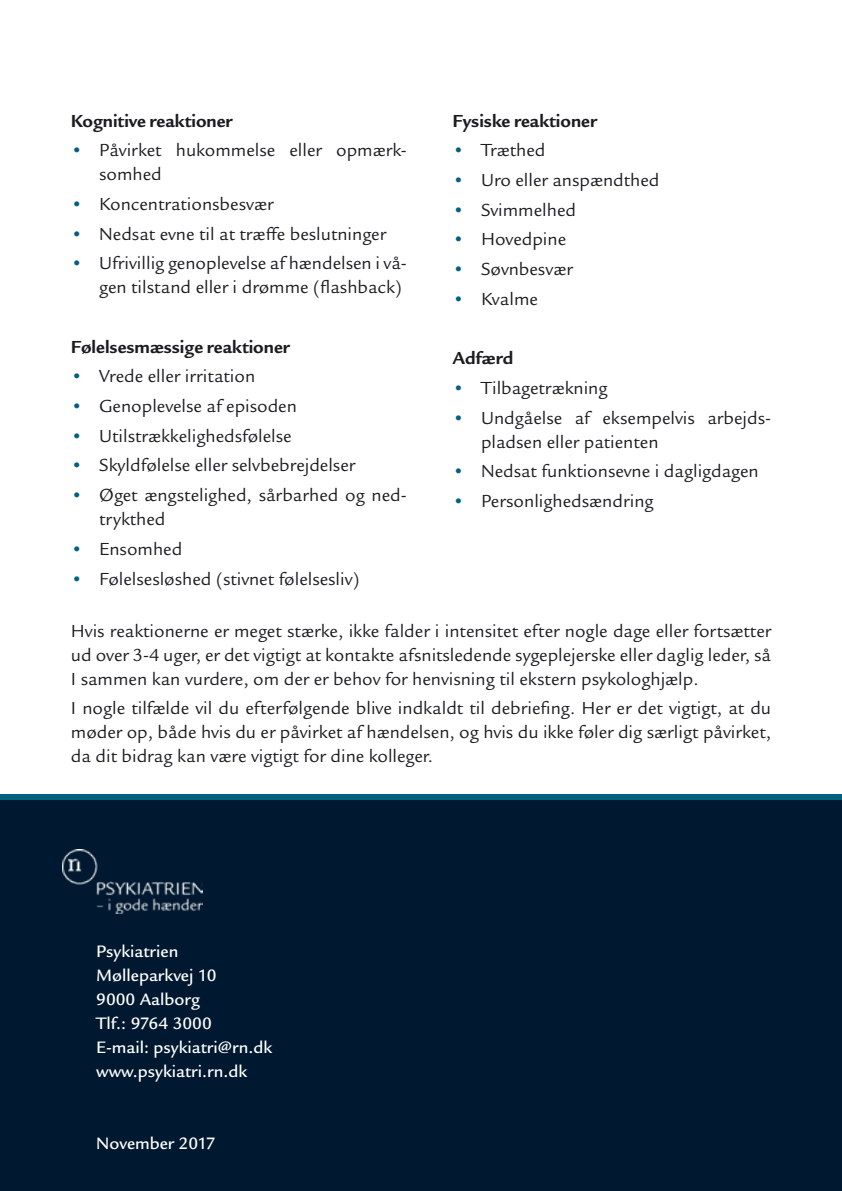
<style>
.page{position:relative;width:842px;height:1191px;background:#fff}
.page>*{position:absolute;margin:0;border:0;box-sizing:border-box;transform-origin:0 0}
.t1{font:19px/24px "Legacy Sans ITC Std";color:#1b1c20}
.t2{font:700 19px "Legacy Sans ITC Std";color:#1b1c20}
.t3{font:500 18px/24px "Legacy Sans ITC Std";color:#fff}
.s1{color:#00617e}
</style>
<div class="page">
<div style="left:0;top:797px;width:842px;height:394px;background:#001930"></div>
<div style="left:0;top:794px;width:842px;height:5px;background:#00617e"></div>
<img style="left:62px;top:849px;width:140px;height:65px">
<p class="t2" style="left:71px;top:110px;width:163px">Kognitive reaktioner</p>
<p class="t1" style="left:99px;top:138px;width:309px;text-indent:-28px"><span class="s1">•</span> Påvirket hukommelse eller opmærk&shy;somhed</p>
<p class="t1" style="left:71px;top:192px;width:204px"><span class="s1">•</span> Koncentrationsbesvær</p>
<p class="t1" style="left:71px;top:222px;width:317px"><span class="s1">•</span> Nedsat evne til at træffe beslutninger</p>
<p class="t1" style="left:71px;top:251px;width:337px;text-align:right"><span class="s1">•</span> Ufrivillig genoplevelse af hændelsen i vå&shy;gen tilstand eller i drømme (flashback)</p>
<p class="t2" style="left:71px;top:336px;width:220px">Følelsesmæssige reaktioner</p>
<p class="t1" style="left:71px;top:364px;width:186px"><span class="s1">•</span> Vrede eller irritation</p>
<p class="t1" style="left:71px;top:394px;width:228px"><span class="s1">•</span> Genoplevelse af episoden</p>
<p class="t1" style="left:71px;top:424px;width:222px"><span class="s1">•</span> Utilstrækkelighedsfølelse</p>
<p class="t1" style="left:71px;top:454px;width:286px"><span class="s1">•</span> Skyldfølelse eller selvbebrejdelser</p>
<p class="t1" style="left:99px;top:483px;width:309px;text-indent:-28px"><span class="s1">•</span> Øget ængstelighed, sårbarhed og ned&shy;trykthed</p>
<p class="t1" style="left:71px;top:537px;width:113px"><span class="s1">•</span> Ensomhed</p>
<p class="t1" style="left:71px;top:567px;width:290px"><span class="s1">•</span> Følelsesløshed (stivnet følelsesliv)</p>
<p class="t2" style="left:453px;top:110px;width:146px">Fysiske reaktioner</p>
<p class="t1" style="left:453px;top:139px;width:94px"><span class="s1">•</span> Træthed</p>
<p class="t1" style="left:453px;top:168px;width:208px"><span class="s1">•</span> Uro eller anspændthed</p>
<p class="t1" style="left:453px;top:198px;width:125px"><span class="s1">•</span> Svimmelhed</p>
<p class="t1" style="left:453px;top:228px;width:115px"><span class="s1">•</span> Hovedpine</p>
<p class="t1" style="left:453px;top:257px;width:122px"><span class="s1">•</span> Søvnbesvær</p>
<p class="t1" style="left:453px;top:287px;width:87px"><span class="s1">•</span> Kvalme</p>
<p class="t2" style="left:453px;top:347px;width:62px">Adfærd</p>
<p class="t1" style="left:453px;top:376px;width:156px"><span class="s1">•</span> Tilbagetrækning</p>
<p class="t1" style="left:481px;top:406px;width:292px;text-indent:-28px"><span class="s1">•</span> Undgåelse af eksempelvis arbejds&shy;pladsen eller patienten</p>
<p class="t1" style="left:453px;top:459px;width:308px"><span class="s1">•</span> Nedsat funktionsevne i dagligdagen</p>
<p class="t1" style="left:453px;top:489px;width:203px"><span class="s1">•</span> Personlighedsændring</p>
<p class="t1" style="left:71px;top:618px;width:702px;text-align:justify">Hvis reaktionerne er meget stærke, ikke falder i intensitet efter nogle dage eller fortsætter ud over 3-4 uger, er det vigtigt at kontakte afsnitsledende sygeplejerske eller daglig leder, så I sammen kan vurdere, om der er behov for henvisning til ekstern psykologhjælp.</p>
<p class="t1" style="left:71px;top:696px;width:702px;text-align:justify">I nogle tilfælde vil du efterfølgende blive indkaldt til debriefing. Her er det vigtigt, at du møder op, både hvis du er påvirket af hændelsen, og hvis du ikke føler dig særligt påvirket, da dit bidrag kan være vigtigt for dine kolleger.</p>
<p class="t3" style="left:96px;top:939px;width:177px">Psykiatrien<br>Mølleparkvej 10<br>9000 Aalborg<br>Tlf.: 9764 3000<br>E-mail: psykiatri@rn.dk www.psykiatri.rn.dk</p>
<p class="t3" style="left:96px;top:1131px;width:121px">November 2017</p>
</div>
